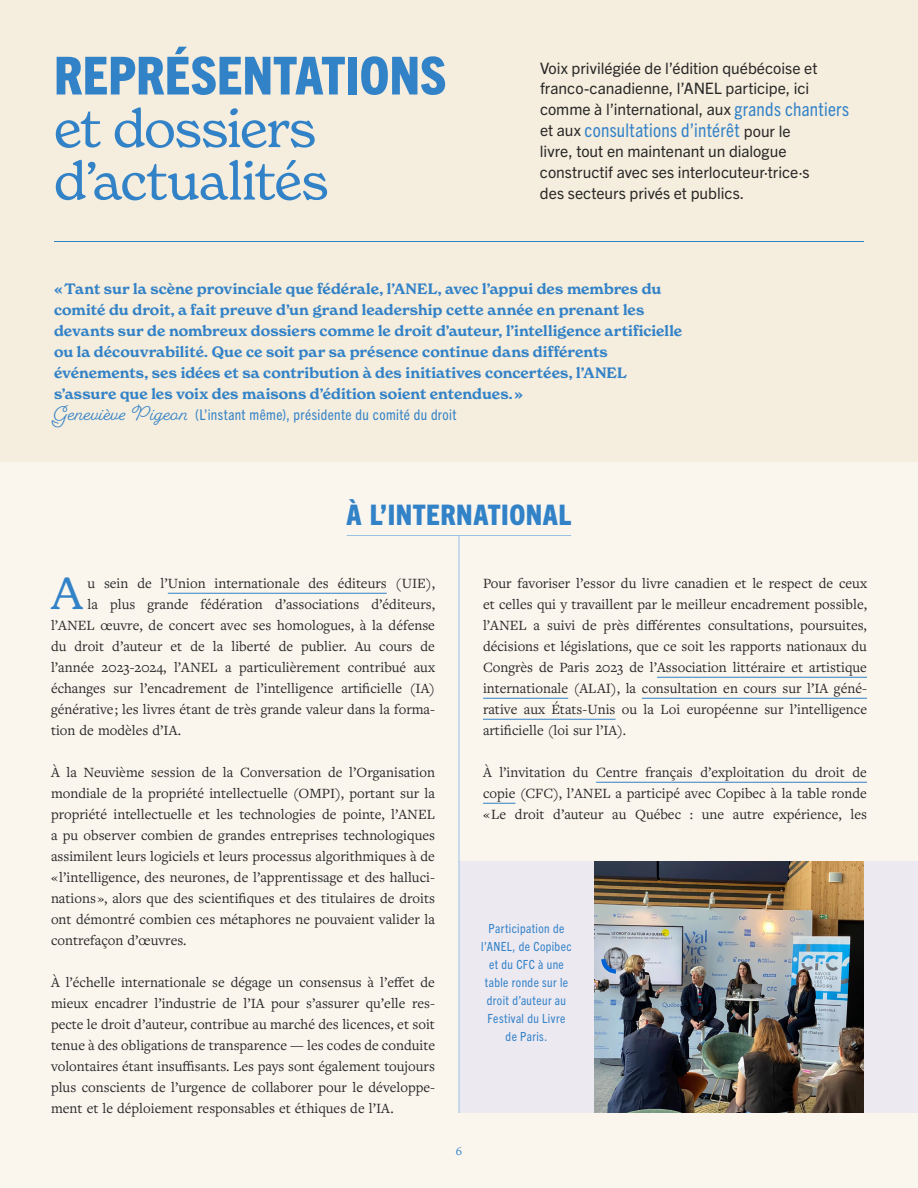
<style>
.page{position:relative;width:918px;height:1188px;background:#faf6ee}
.page>*{position:absolute;margin:0;border:0;box-sizing:border-box;transform-origin:0 0}
.t1{font:52.5px/52.5px "New Spirit";letter-spacing:-.015em;color:#3282c8}
.t2{font:800 condensed 52.5px "Trade Gothic Next LT Pro";color:#3282c8}
.t3{font:44.25px "New Spirit";color:#3282c8}
.t4{font:800 condensed 28.35px "Trade Gothic Next LT Pro";letter-spacing:.015em;color:#3282c8}
.t5{font:condensed 18.9px "Trade Gothic Next LT Pro";letter-spacing:.015em;color:#3282c8}
.t6{font:15.75px/21px "Trade Gothic Next LT Pro";color:#282828}
.t7{font:14.7px/21px "Freight Text Pro";color:#282828;text-align:justify}
.t8{font:600 14.7px/21px "New Spirit";color:#3282c8}
.t9{font:condensed 14.7px "Trade Gothic Next LT Pro";letter-spacing:.025em;color:#3282c8}
.t10{font:condensed 12.6px/18px "Trade Gothic Next LT Pro";letter-spacing:.03em;color:#3282c8;text-align:center}
.t11{font:12.6px "Freight Text Pro";color:#3282c8}
.s1{font-stretch:condensed;font-size:18.9px;color:#3282c8}
.s2{font-stretch:normal;font-size:15.75px;color:#282828}
.s3{font-family:"Fairwater Script";font-stretch:normal;font-size:17.85px}
</style>
<div class="page">
<div style="left:0;top:0;width:918px;height:462px;background:#f5eddd"></div>
<div style="left:459px;top:861px;width:459px;height:252px;background:#ede9f1"></div>
<hr style="left:347px;top:535px;width:224px;height:1px;background:#98c1e3">
<hr style="left:168px;top:593px;width:219px;height:1px;background:#3282c8">
<hr style="left:657px;top:677px;width:210px;height:1px;background:#3282c8">
<hr style="left:483px;top:698px;width:85px;height:1px;background:#3282c8">
<hr style="left:642px;top:698px;width:225px;height:1px;background:#3282c8">
<hr style="left:483px;top:719px;width:133px;height:1px;background:#3282c8">
<hr style="left:596px;top:782px;width:271px;height:1px;background:#3282c8">
<hr style="left:483px;top:803px;width:32px;height:1px;background:#3282c8">
<hr style="left:459px;top:536px;width:1px;height:577px;background:#98c1e3">
<img style="left:594px;top:861px;width:270px;height:252px">
<hr style="left:54px;top:241px;width:810px;height:1px;background:#3282c8">
<h1 class="t2" style="left:54px;top:40px;width:394px">REPRÉSENTATIONS</h1>
<h1 class="t1" style="left:54px;top:102px;width:276px">et dossiers d’actualités</h1>
<p class="t6" style="left:540px;top:56px;width:311px">Voix privilégiée de l’édition québécoise et franco‑canadienne, l’ANEL participe, ici comme à l’international, aux <span class="s1">grands chantiers</span></p>
<p class="t5" style="left:540px;top:117px;width:252px"><span class="s2">et aux</span> consultations d’intérêt <span class="s2">pour le</span></p>
<p class="t6" style="left:540px;top:140px;width:271px">livre, tout en maintenant un dialogue constructif avec ses interlocuteur·trice·s des secteurs privés et publics.</p>
<p class="t8" style="left:54px;top:278px;width:630px">«Tant sur la scène provinciale que fédérale, l’ANEL, avec l’appui des membres du comité du droit, a fait preuve d’un grand leadership cette année en prenant les devants sur de nombreux dossiers comme le droit d’auteur, l’intelligence artificielle ou la découvrabilité. Que ce soit par sa présence continue dans différents événements, ses idées et sa contribution à des initiatives concertées, l’ANEL s’assure que les voix des maisons d’édition soient entendues.»</p>
<p class="t9" style="left:54px;top:405px;width:404px"><span class="s3">Geneviève Pigeon</span> (L’instant même), présidente du comité du droit</p>
<h3 class="t4" style="left:347px;top:495px;width:226px">À L’INTERNATIONAL</h3>
<h2 class="t3" style="left:51px;top:566px;width:33px">A</h2>
<p class="t7" style="left:87px;top:572px;width:349px">u sein de l’Union internationale des éditeurs (UIE),</p>
<p class="t7" style="left:87px;top:593px;width:349px">la plus grande fédération d’associations d’éditeurs,</p>
<p class="t7" style="left:51px;top:614px;width:386px">l’ANEL œuvre, de concert avec ses homologues, à la défense</p>
<p class="t7" style="left:51px;top:635px;width:385px">du droit d’auteur et de la liberté de publier. Au cours de</p>
<p class="t7" style="left:51px;top:656px;width:386px">l’année 2023‑2024, l’ANEL a particulièrement contribué aux</p>
<p class="t7" style="left:51px;top:677px;width:385px">échanges sur l’encadrement de l’intelligence artificielle (IA)</p>
<p class="t7" style="left:51px;top:698px;width:385px">générative ; les livres étant de très grande valeur dans la forma‑</p>
<p class="t7" style="left:51px;top:719px;width:130px">tion de modèles d’IA.</p>
<p class="t7" style="left:51px;top:761px;width:386px">À la Neuvième session de la Conversation de l’Organisation mondiale de la propriété intellectuelle (OMPI), portant sur la propriété intellectuelle et les technologies de pointe, l’ANEL a pu observer combien de grandes entreprises technologiques assimilent leurs logiciels et leurs processus algorithmiques à de « l’intelligence, des neurones, de l’apprentissage et des halluci‑ nations », alors que des scientifiques et des titulaires de droits ont démontré combien ces métaphores ne pouvaient valider la contrefaçon d’œuvres.</p>
<p class="t7" style="left:51px;top:971px;width:386px">À l’échelle internationale se dégage un consensus à l’effet de mieux encadrer l’industrie de l’IA pour s’assurer qu’elle res‑ pecte le droit d’auteur, contribue au marché des licences, et soit tenue à des obligations de transparence — les codes de conduite volontaires étant insuffisants. Les pays sont également toujours plus conscients de l’urgence de collaborer pour le développe‑ ment et le déploiement responsables et éthiques de l’IA.</p>
<p class="t7" style="left:483px;top:572px;width:386px">Pour favoriser l’essor du livre canadien et le respect de ceux et celles qui y travaillent par le meilleur encadrement possible, l’ANEL a suivi de près différentes consultations, poursuites, décisions et législations, que ce soit les rapports nationaux du Congrès de Paris 2023 de l’Association littéraire et artistique internationale (ALAI), la consultation en cours sur l’IA géné‑ rative aux États‑Unis ou la Loi européenne sur l’intelligence artificielle (loi sur l’IA).</p>
<p class="t7" style="left:483px;top:761px;width:385px">À l’invitation du Centre français d’exploitation du droit de copie (CFC), l’ANEL a participé avec Copibec à la table ronde « Le droit d’auteur au Québec : une autre expérience, les</p>
<p class="t10" style="left:481px;top:919px;width:92px">Participation de l’ANEL, de Copibec et du CFC à une table ronde sur le droit d’auteur au<br>Festival du Livre de Paris.</p>
<p class="t11" style="left:456px;top:1143px;width:8px">6</p>
</div>
